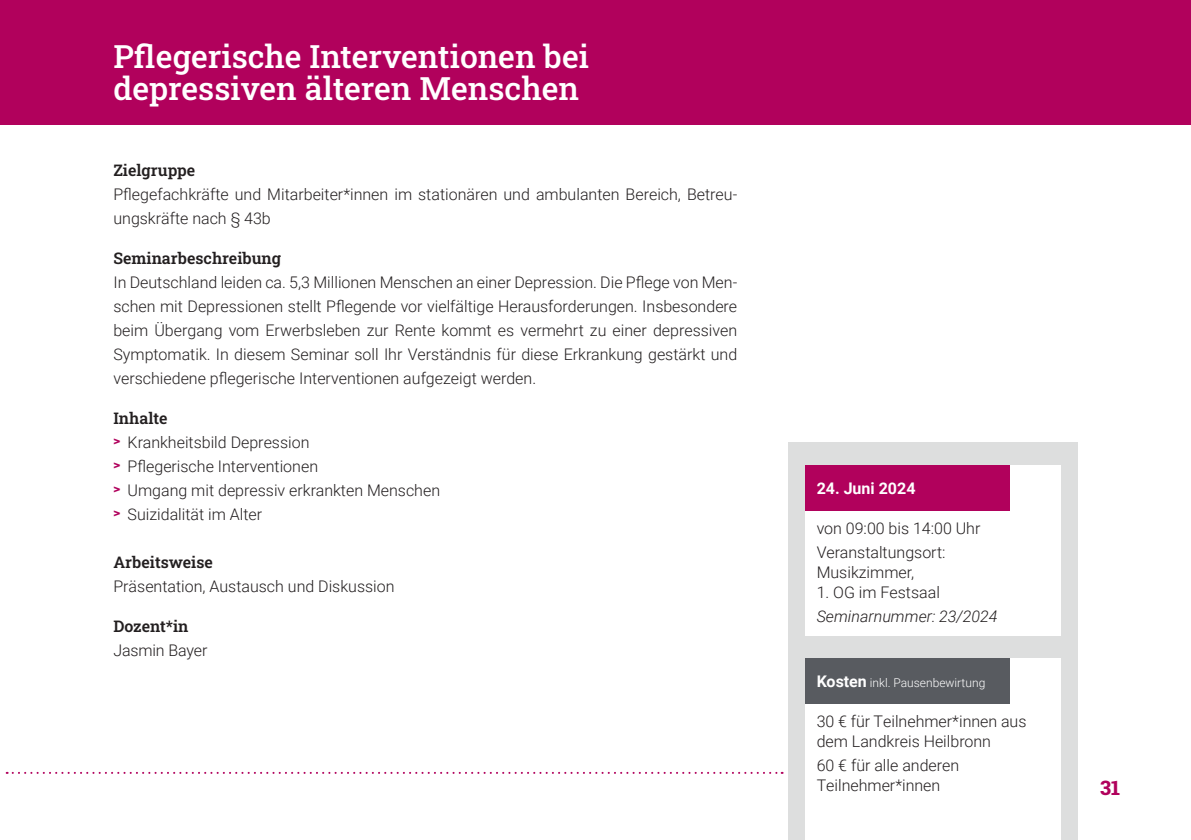
<style>
.page{position:relative;width:1191px;height:840px;background:#fff}
.page>*{position:absolute;margin:0;border:0;box-sizing:border-box;transform-origin:0 0}
.t1{font:500 32px/32px "Roboto Slab";color:#fff}
.t2{font:800 20px "Roboto Slab";color:#b1015c}
.t3{font:300 16px/24px "Roboto";color:#231f20}
.t4{font:600 16px "Roboto Slab";color:#231f20}
.t5{font:italic 300 16px "Roboto";color:#231f20}
.t6{font:700 16px "Roboto";color:#fff}
.t7{font:300 12px "Roboto";color:#fff}
.s1{font-weight:700;color:#b1015c}
.s2{font-weight:700;font-size:16px}
</style>
<div class="page">
<svg style="left:7px;top:771px;width:775px;height:2px"></svg>
<div style="left:0;top:0;width:1191px;height:125px;background:#b1015c"></div>
<div style="left:788px;top:442px;width:289px;height:397px;background:#dddede"></div>
<div style="left:805px;top:658px;width:255px;height:181px;background:#fff"></div>
<div style="left:805px;top:658px;width:204px;height:45px;background:#585b60"></div>
<div style="left:805px;top:465px;width:255px;height:170px;background:#fff"></div>
<div style="left:805px;top:465px;width:204px;height:45px;background:#b1015c"></div>
<h1 class="t1" style="left:113px;top:40px;width:477px">Pflegerische Interventionen bei depressiven älteren Menschen</h1>
<p class="t4" style="left:113px;top:159px;width:83px">Zielgruppe</p>
<p class="t3" style="left:113px;top:181px;width:625px">Pflegefachkräfte und Mitarbeiter*innen im stationären und ambulanten Bereich, Betreu&shy;ungskräfte nach § 43b</p>
<p class="t4" style="left:113px;top:247px;width:169px">Seminarbeschreibung</p>
<p class="t3" style="left:113px;top:269px;width:625px;text-align:justify">In Deutschland leiden ca. 5,3 Millionen Menschen an einer Depression. Die Pflege von Men&shy;schen mit Depressionen stellt Pflegende vor vielfältige Herausforderungen. Insbesondere beim Übergang vom Erwerbsleben zur Rente kommt es vermehrt zu einer depressiven Symptomatik. In diesem Seminar soll Ihr Verständnis für diese Erkrankung gestärkt und verschiedene pflegerische Interventionen aufgezeigt werden.</p>
<p class="t4" style="left:113px;top:407px;width:56px">Inhalte</p>
<p class="t3" style="left:113px;top:429px;width:328px"><span class="s1">˃</span> Krankheitsbild Depression<br><span class="s1">˃</span> Pflegerische Interventionen<br><span class="s1">˃</span> Umgang mit depressiv erkrankten Menschen <span class="s1">˃</span> Suizidalität im Alter</p>
<p class="t4" style="left:113px;top:551px;width:101px">Arbeitsweise</p>
<p class="t3" style="left:113px;top:573px;width:283px">Präsentation, Austausch und Diskussion</p>
<p class="t4" style="left:113px;top:615px;width:77px">Dozent*in</p>
<p class="t3" style="left:113px;top:637px;width:95px">Jasmin Bayer</p>
<p class="t6" style="left:816px;top:476px;width:100px">24. Juni 2024</p>
<p class="t3" style="left:816px;top:515px;width:165px">von 09:00 bis 14:00 Uhr<br>Veranstaltungsort:</p>
<p class="t3" style="left:816px;top:559px;width:99px">Musikzimmer,</p>
<p class="t3" style="left:816px;top:579px;width:125px">1. OG im Festsaal</p>
<p class="t5" style="left:816px;top:604px;width:182px">Seminarnummer: 23/2024</p>
<p class="t7" style="left:816px;top:673px;width:170px"><span class="s2">Kosten</span> inkl. Pausenbewirtung</p>
<p class="t3" style="left:816px;top:709px;width:211px;line-height:20px">30 € für Teilnehmer*innen aus dem Landkreis Heilbronn</p>
<p class="t3" style="left:816px;top:753px;width:144px;line-height:20px">60 € für alle anderen<br>Teilnehmer*innen</p>
<p class="t2" style="left:1100px;top:773px;width:21px">31</p>
</div>
